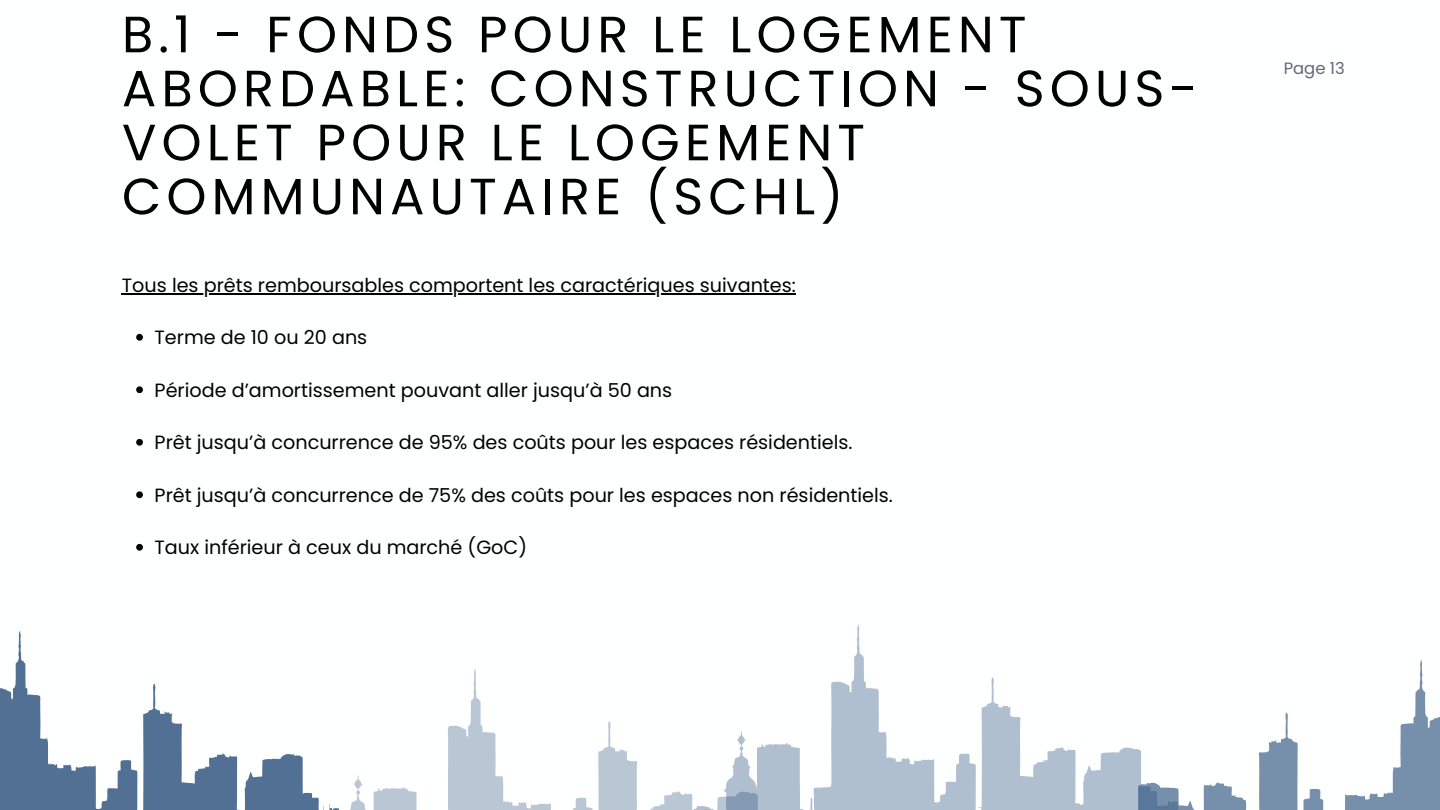
<style>
.page{position:relative;width:1440px;height:810px;background:#fff}
.page>*{position:absolute;margin:0;border:0;box-sizing:border-box;transform-origin:0 0}
.t1{font:51px/54px "Poppins";letter-spacing:.1em;color:#000}
.t2{font:19.2px "Poppins";color:#000}
.t3{font:16.4px "Poppins";color:#61697b}
</style>
<div class="page">
<svg style="left:349px;top:669px;width:335px;height:141px"></svg>
<svg style="left:616px;top:750px;width:10px;height:2px"></svg>
<svg style="left:684px;top:625px;width:417px;height:185px"></svg>
<svg style="left:1000px;top:706px;width:9px;height:2px"></svg>
<svg style="left:0;top:631px;width:339px;height:179px"></svg>
<svg style="left:161px;top:712px;width:10px;height:3px"></svg>
<svg style="left:1101px;top:660px;width:339px;height:150px"></svg>
<svg style="left:1271px;top:741px;width:10px;height:2px"></svg>
<hr style="left:122px;top:293px;width:674px;height:2px;background:#000">
<svg style="left:136px;top:334px;width:7px;height:7px"></svg>
<svg style="left:136px;top:386px;width:7px;height:7px"></svg>
<svg style="left:136px;top:439px;width:7px;height:7px"></svg>
<svg style="left:136px;top:491px;width:7px;height:7px"></svg>
<svg style="left:136px;top:544px;width:7px;height:7px"></svg>
<p class="t1" style="left:122px;top:7px;width:1077px">B.1 - FONDS POUR LE LOGEMENT<br>ABORDABLE: CONSTRUCTION - SOUS-<br>VOLET POUR LE LOGEMENT<br>COMMUNAUTAIRE (SCHL)</p>
<h1 class="t2" style="left:122px;top:272px;width:676px">Tous les prêts remboursables comportent les caractériques suivantes:</h1>
<p class="t2" style="left:155px;top:324px;width:214px">Terme de 10 ou 20 ans</p>
<h2 class="t2" style="left:155px;top:377px;width:519px">Période d’amortissement pouvant aller jusqu’à 50 ans</h2>
<p class="t2" style="left:155px;top:429px;width:700px">Prêt jusqu’à concurrence de 95% des coûts pour les espaces résidentiels.</p>
<p class="t2" style="left:155px;top:482px;width:740px">Prêt jusqu’à concurrence de 75% des coûts pour les espaces non résidentiels.</p>
<p class="t2" style="left:155px;top:534px;width:374px">Taux inférieur à ceux du marché (GoC)</p>
<p class="t3" style="left:1284px;top:57px;width:63px">Page 13</p>
</div>
